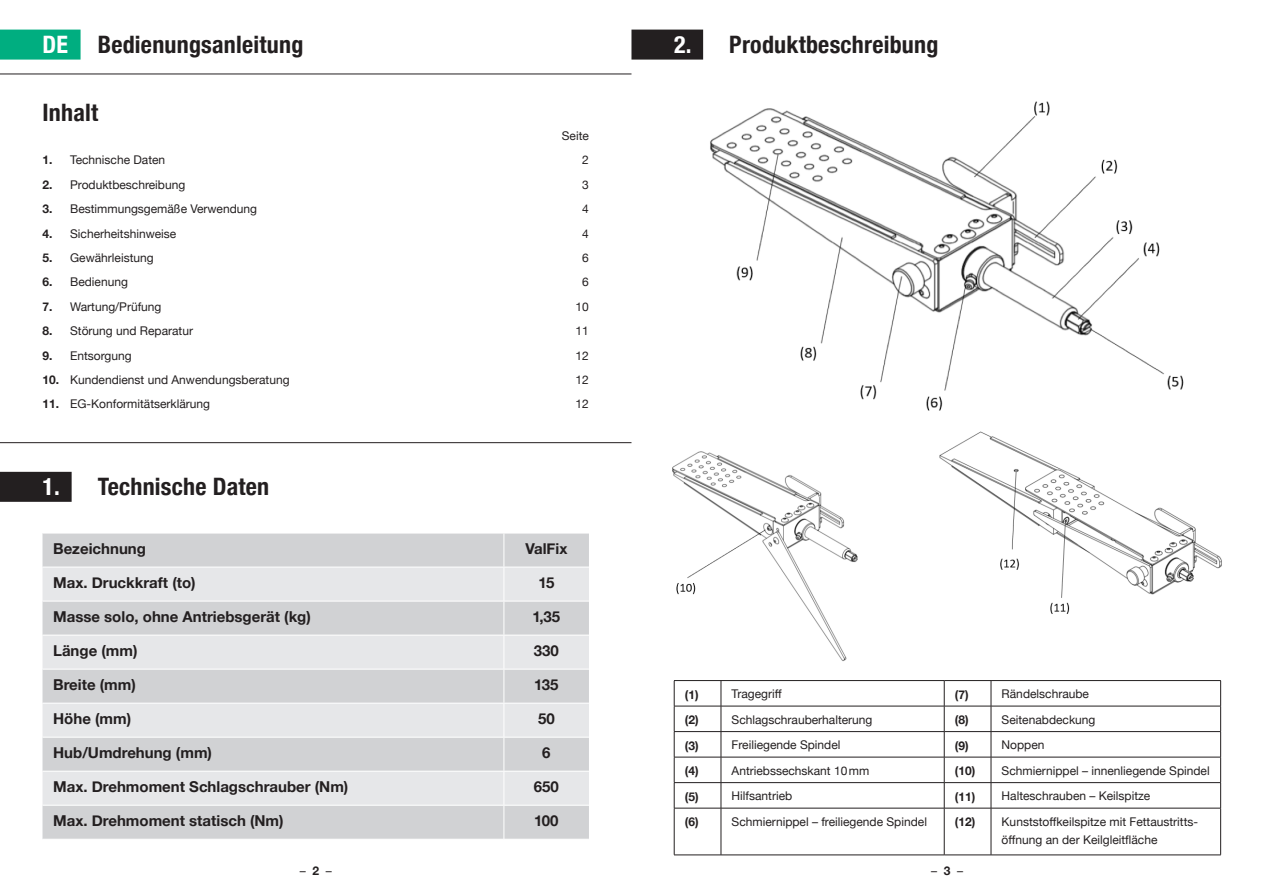
<style>
.page{position:relative;width:1263px;height:893px;background:#fff}
.page>*{position:absolute;margin:0;border:0;box-sizing:border-box;transform-origin:0 0}
.t1{font:700 condensed 24px "Helvetica Neue";letter-spacing:.01em;color:#231f20}
.t2{font:700 15px "Helvetica Neue";color:#231f20}
.t3{font:12px/18px "Helvetica Neue";color:#231f20;text-align:center}
.t4{font:700 12px "Helvetica Neue";color:#231f20}
.s1{color:#fff}
.s2{font-weight:700}
</style>
<div class="page">
<img style="left:631px;top:431px;width:591px;height:230px">
<img style="left:703px;top:38px;width:481px;height:373px">
<hr style="left:0;top:442px;width:631px;height:1px;background:#231f20">
<hr style="left:0;top:74px;width:631px;height:1px;background:#231f20">
<div style="left:43px;top:534px;width:546px;height:305px;background:#d1d2d4"></div>
<svg style="left:43px;top:568px;width:546px;height:237px;background:#dddee0"></svg>
<hr style="left:503px;top:533px;width:1px;height:34px;background:#fff">
<hr style="left:43px;top:567px;width:461px;height:1px;background:#fff">
<hr style="left:504px;top:567px;width:85px;height:1px;background:#fff">
<hr style="left:503px;top:567px;width:1px;height:34px;background:#fff">
<hr style="left:43px;top:601px;width:461px;height:1px;background:#fff">
<hr style="left:504px;top:601px;width:85px;height:1px;background:#fff">
<hr style="left:503px;top:601px;width:1px;height:34px;background:#fff">
<hr style="left:43px;top:635px;width:461px;height:1px;background:#fff">
<hr style="left:504px;top:635px;width:85px;height:1px;background:#fff">
<hr style="left:503px;top:635px;width:1px;height:34px;background:#fff">
<hr style="left:43px;top:669px;width:461px;height:1px;background:#fff">
<hr style="left:504px;top:669px;width:85px;height:1px;background:#fff">
<hr style="left:503px;top:669px;width:1px;height:34px;background:#fff">
<hr style="left:43px;top:703px;width:461px;height:1px;background:#fff">
<hr style="left:504px;top:703px;width:85px;height:1px;background:#fff">
<hr style="left:503px;top:703px;width:1px;height:34px;background:#fff">
<hr style="left:43px;top:737px;width:461px;height:1px;background:#fff">
<hr style="left:504px;top:737px;width:85px;height:1px;background:#fff">
<hr style="left:503px;top:737px;width:1px;height:34px;background:#fff">
<hr style="left:43px;top:771px;width:461px;height:1px;background:#fff">
<hr style="left:504px;top:771px;width:85px;height:1px;background:#fff">
<hr style="left:503px;top:771px;width:1px;height:34px;background:#fff">
<hr style="left:43px;top:805px;width:461px;height:1px;background:#fff">
<hr style="left:504px;top:805px;width:85px;height:1px;background:#fff">
<hr style="left:503px;top:806px;width:1px;height:33px;background:#fff">
<div style="left:631px;top:30px;width:72px;height:30px;background:#231f20"></div>
<hr style="left:674px;top:680px;width:47px;height:1px;background:#231f20">
<hr style="left:721px;top:680px;width:223px;height:1px;background:#231f20">
<hr style="left:944px;top:680px;width:47px;height:1px;background:#231f20">
<hr style="left:991px;top:680px;width:230px;height:1px;background:#231f20">
<hr style="left:674px;top:706px;width:47px;height:1px;background:#231f20">
<hr style="left:721px;top:706px;width:223px;height:1px;background:#231f20">
<hr style="left:944px;top:706px;width:47px;height:1px;background:#231f20">
<hr style="left:991px;top:706px;width:230px;height:1px;background:#231f20">
<hr style="left:674px;top:731px;width:47px;height:1px;background:#231f20">
<hr style="left:721px;top:731px;width:223px;height:1px;background:#231f20">
<hr style="left:944px;top:731px;width:47px;height:1px;background:#231f20">
<hr style="left:991px;top:731px;width:230px;height:1px;background:#231f20">
<hr style="left:674px;top:757px;width:47px;height:1px;background:#231f20">
<hr style="left:721px;top:757px;width:223px;height:1px;background:#231f20">
<hr style="left:944px;top:757px;width:47px;height:1px;background:#231f20">
<hr style="left:991px;top:757px;width:230px;height:1px;background:#231f20">
<hr style="left:674px;top:782px;width:47px;height:1px;background:#231f20">
<svg style="left:674px;top:681px;width:1px;height:127px"></svg>
<hr style="left:721px;top:782px;width:223px;height:1px;background:#231f20">
<svg style="left:721px;top:681px;width:1px;height:127px"></svg>
<hr style="left:944px;top:782px;width:47px;height:1px;background:#231f20">
<svg style="left:944px;top:681px;width:1px;height:127px"></svg>
<hr style="left:991px;top:782px;width:230px;height:1px;background:#231f20">
<svg style="left:991px;top:681px;width:1px;height:127px"></svg>
<svg style="left:1220px;top:681px;width:1px;height:127px"></svg>
<hr style="left:674px;top:808px;width:47px;height:1px;background:#231f20">
<hr style="left:674px;top:808px;width:1px;height:47px;background:#231f20">
<hr style="left:721px;top:808px;width:223px;height:1px;background:#231f20">
<hr style="left:721px;top:808px;width:1px;height:47px;background:#231f20">
<hr style="left:944px;top:808px;width:47px;height:1px;background:#231f20">
<hr style="left:944px;top:808px;width:1px;height:47px;background:#231f20">
<hr style="left:991px;top:808px;width:230px;height:1px;background:#231f20">
<hr style="left:991px;top:808px;width:1px;height:47px;background:#231f20">
<hr style="left:1220px;top:808px;width:1px;height:47px;background:#231f20">
<hr style="left:674px;top:855px;width:47px;height:1px;background:#231f20">
<hr style="left:721px;top:855px;width:223px;height:1px;background:#231f20">
<hr style="left:944px;top:855px;width:47px;height:1px;background:#231f20">
<hr style="left:991px;top:855px;width:230px;height:1px;background:#231f20">
<div style="left:0;top:472px;width:72px;height:30px;background:#231f20"></div>
<div style="left:0;top:30px;width:81px;height:30px;background:#00ae80"></div>
<h1 class="t1" style="left:43px;top:24px;width:262px"><span class="s1">DE</span> Bedienungsanleitung</h1>
<h1 class="t1" style="left:43px;top:92px;width:57px">Inhalt</h1>
<p class="t3" style="left:562px;top:127px;width:29px">Seite</p>
<p class="t3" style="left:43px;top:152px;width:124px"><span class="s2">1.</span> Technische Daten</p>
<p class="t3" style="left:582px;top:152px;width:8px">2</p>
<p class="t3" style="left:43px;top:176px;width:144px"><span class="s2">2.</span> Produktbeschreibung</p>
<p class="t3" style="left:582px;top:176px;width:8px">3</p>
<p class="t3" style="left:43px;top:201px;width:216px"><span class="s2">3.</span> Bestimmungsgemäße Verwendung</p>
<p class="t3" style="left:582px;top:201px;width:8px">4</p>
<p class="t3" style="left:43px;top:225px;width:135px"><span class="s2">4.</span> Sicherheitshinweise</p>
<p class="t3" style="left:582px;top:225px;width:8px">4</p>
<p class="t3" style="left:43px;top:249px;width:113px"><span class="s2">5.</span> Gewährleistung</p>
<p class="t3" style="left:582px;top:249px;width:8px">6</p>
<p class="t3" style="left:43px;top:274px;width:87px"><span class="s2">6.</span> Bedienung</p>
<p class="t3" style="left:582px;top:274px;width:8px">6</p>
<p class="t3" style="left:43px;top:298px;width:120px"><span class="s2">7.</span> Wartung/Prüfung</p>
<p class="t3" style="left:576px;top:298px;width:15px">10</p>
<p class="t3" style="left:43px;top:323px;width:152px"><span class="s2">8.</span> Störung und Reparatur</p>
<p class="t3" style="left:576px;top:323px;width:15px">11</p>
<p class="t3" style="left:43px;top:347px;width:91px"><span class="s2">9.</span> Entsorgung</p>
<p class="t3" style="left:576px;top:347px;width:15px">12</p>
<p class="t3" style="left:43px;top:371px;width:249px"><span class="s2">10.</span> Kundendienst und Anwendungsberatung</p>
<p class="t3" style="left:576px;top:371px;width:15px">12</p>
<p class="t3" style="left:42px;top:396px;width:169px"><span class="s2">11.</span> EG-Konformitätserklärung</p>
<p class="t3" style="left:576px;top:396px;width:15px">12</p>
<h1 class="t1" style="left:43px;top:467px;width:228px"><span class="s1">1.</span> Technische Daten</h1>
<p class="t2" style="left:53px;top:537px;width:94px">Bezeichnung</p>
<p class="t2" style="left:525px;top:537px;width:43px">ValFix</p>
<p class="t2" style="left:53px;top:571px;width:144px">Max. Druckkraft (to)</p>
<p class="t2" style="left:538px;top:571px;width:17px">15</p>
<p class="t2" style="left:53px;top:605px;width:259px">Masse solo, ohne Antriebsgerät (kg)</p>
<p class="t2" style="left:533px;top:605px;width:29px">1,35</p>
<p class="t2" style="left:53px;top:639px;width:86px">Länge (mm)</p>
<p class="t2" style="left:534px;top:639px;width:27px">330</p>
<p class="t2" style="left:53px;top:673px;width:84px">Breite (mm)</p>
<p class="t2" style="left:534px;top:673px;width:26px">135</p>
<p class="t2" style="left:53px;top:707px;width:80px">Höhe (mm)</p>
<p class="t2" style="left:538px;top:707px;width:18px">50</p>
<p class="t2" style="left:53px;top:741px;width:160px">Hub/Umdrehung (mm)</p>
<p class="t2" style="left:542px;top:741px;width:10px">6</p>
<p class="t2" style="left:53px;top:775px;width:297px">Max. Drehmoment Schlagschrauber (Nm)</p>
<p class="t2" style="left:534px;top:775px;width:27px">650</p>
<p class="t2" style="left:53px;top:809px;width:232px">Max. Drehmoment statisch (Nm)</p>
<p class="t2" style="left:534px;top:809px;width:26px">100</p>
<h1 class="t1" style="left:674px;top:24px;width:266px"><span class="s1">2.</span> Produktbeschreibung</h1>
<p class="t4" style="left:685px;top:685px;width:15px">(1)</p>
<p class="t3" style="left:732px;top:686px;width:52px">Tragegriff</p>
<p class="t4" style="left:955px;top:685px;width:15px">(7)</p>
<p class="t3" style="left:1002px;top:686px;width:89px">Rändelschraube</p>
<p class="t4" style="left:685px;top:710px;width:15px">(2)</p>
<p class="t3" style="left:732px;top:711px;width:142px">Schlagschrauberhalterung</p>
<p class="t4" style="left:955px;top:710px;width:15px">(8)</p>
<p class="t3" style="left:1002px;top:711px;width:95px">Seitenabdeckung</p>
<p class="t4" style="left:685px;top:736px;width:15px">(3)</p>
<p class="t3" style="left:732px;top:737px;width:110px">Freiliegende Spindel</p>
<p class="t4" style="left:955px;top:736px;width:15px">(9)</p>
<p class="t3" style="left:1002px;top:737px;width:44px">Noppen</p>
<p class="t4" style="left:685px;top:761px;width:15px">(4)</p>
<p class="t3" style="left:732px;top:762px;width:139px">Antriebssechskant 10mm</p>
<p class="t3" style="left:955px;top:762px;width:256px"><span class="s2">(10)</span> Schmiernippel – innenliegende Spindel</p>
<p class="t4" style="left:685px;top:787px;width:15px">(5)</p>
<p class="t3" style="left:732px;top:788px;width:62px">Hilfsantrieb</p>
<p class="t3" style="left:955px;top:788px;width:197px"><span class="s2">(11)</span> Halteschrauben – Keilspitze</p>
<p class="t4" style="left:685px;top:812px;width:15px">(6)</p>
<p class="t3" style="left:732px;top:813px;width:197px">Schmiernippel – freiliegende Spindel</p>
<p class="t3" style="left:955px;top:813px;width:245px"><span class="s2">(12)</span> Kunststoffkeilspitze mit Fettaustritts&shy;öffnung an der Keilgleitfläche</p>
<p class="t3" style="left:300px;top:862px;width:34px">– <span class="s2">2</span> –</p>
<p class="t3" style="left:931px;top:862px;width:34px">– <span class="s2">3</span> –</p>
</div>
